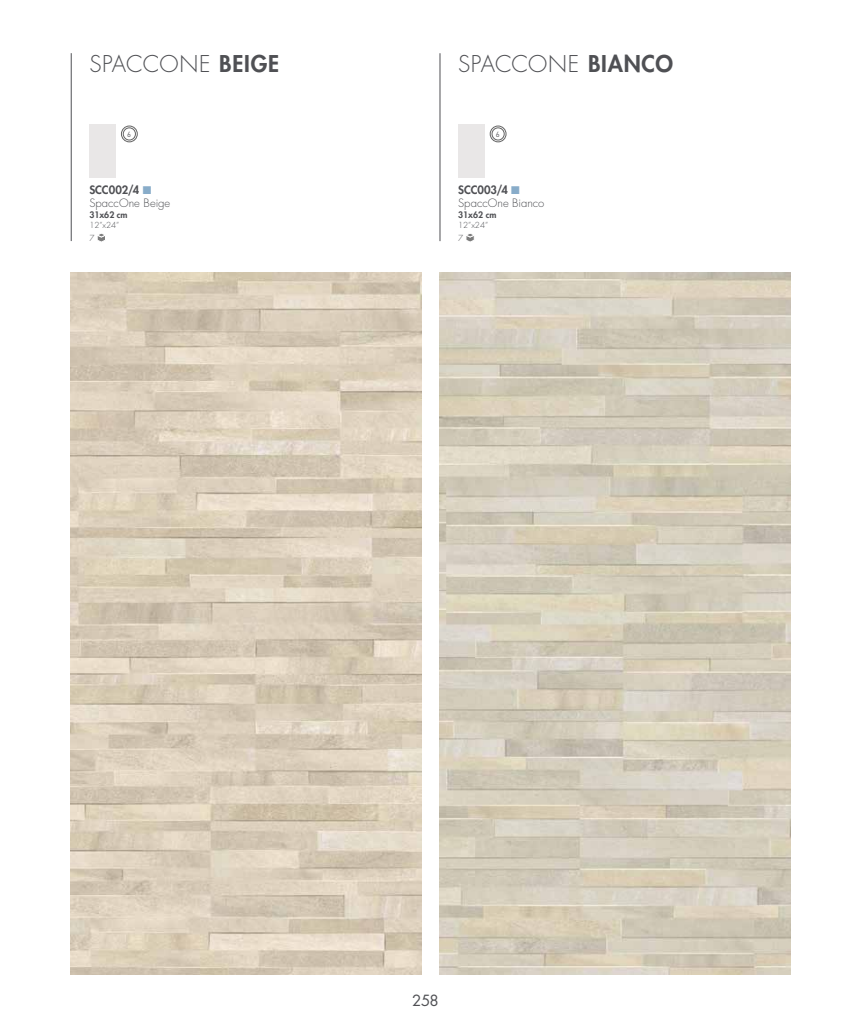
<style>
.page{position:relative;width:851px;height:1028px;background:#fff}
.page>*{position:absolute;margin:0;border:0;box-sizing:border-box;transform-origin:0 0}
.t1{font:300 22.5px "Futura Std";color:#4f5054}
.t2{font:15px "Futura Std";color:#4f5054}
.t3{font:300 11.25px/12.9px "Futura Std";letter-spacing:.005em;color:#4f5054}
.t4{font:800 8.75px "Futura Std";color:#4f5054}
.t5{font:300 8.12px/13.1px "Futura Std";color:#4f5054}
.t6{font:7.5px "DIN";color:#4f5054}
.s1{font-weight:800}
.s2{color:#88acc9}
</style>
<div class="page">
<img style="left:71px;top:273px;width:351px;height:701px">
<img style="left:439px;top:273px;width:351px;height:701px">
<hr style="left:71px;top:53px;width:1px;height:188px;background:#4f5054">
<hr style="left:439px;top:53px;width:1px;height:188px;background:#4f5054">
<div style="left:89px;top:125px;width:27px;height:53px;background:#e9e7e7"></div>
<div style="left:121px;top:126px;width:16px;height:16px;border:1px solid #636363;border-radius:50%"></div>
<div style="left:123px;top:128px;width:13px;height:12px;border:1px solid #636363;border-radius:50%"></div>
<svg style="left:97px;top:233px;width:8px;height:9px"></svg>
<div style="left:458px;top:125px;width:26px;height:53px;background:#e9e7e7"></div>
<div style="left:490px;top:126px;width:16px;height:16px;border:1px solid #636363;border-radius:50%"></div>
<div style="left:492px;top:128px;width:12px;height:12px;border:1px solid #636363;border-radius:50%"></div>
<svg style="left:466px;top:233px;width:8px;height:9px"></svg>
<h1 class="t1" style="left:89px;top:50px;width:191px">SPACCONE <span class="s1">BEIGE</span></h1>
<h1 class="t1" style="left:458px;top:50px;width:216px">SPACCONE <span class="s1">BIANCO</span></h1>
<p class="t6" style="left:127px;top:129px;width:5px">6</p>
<p class="t3" style="left:89px;top:184px;width:82px"><span class="s1">SCC002/4</span> <span class="s2">■<br></span>SpaccOne Beige</p>
<p class="t4" style="left:89px;top:209px;width:40px">31x62 cm</p>
<p class="t5" style="left:89px;top:219px;width:32px">12”x24”<br>7</p>
<p class="t6" style="left:496px;top:129px;width:5px">6</p>
<p class="t3" style="left:458px;top:184px;width:88px"><span class="s1">SCC003/4</span> <span class="s2">■<br></span>SpaccOne Bianco</p>
<p class="t4" style="left:458px;top:209px;width:40px">31x62 cm</p>
<p class="t5" style="left:458px;top:219px;width:32px">12”x24”<br>7</p>
<h2 class="t2" style="left:412px;top:991px;width:28px">258</h2>
</div>
